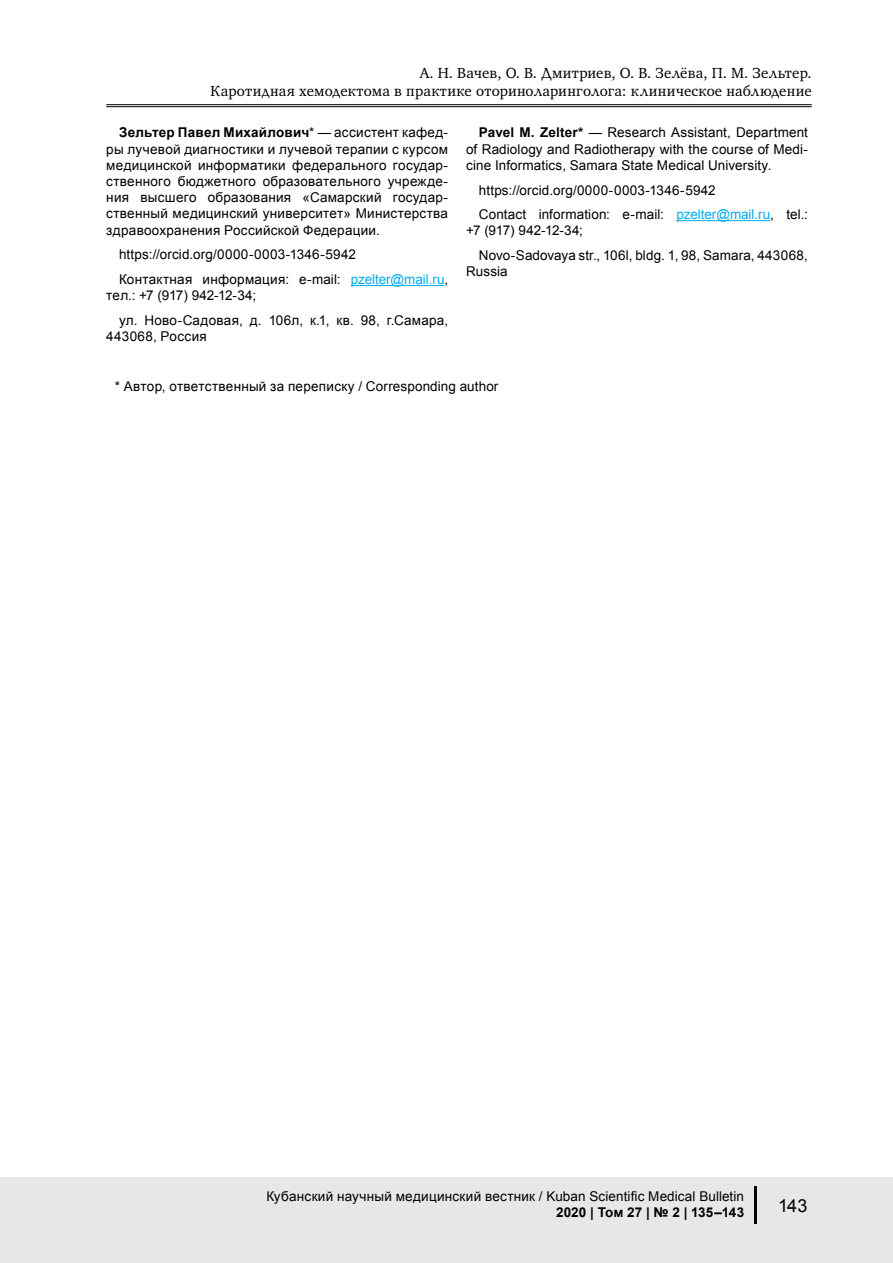
<style>
.page{position:relative;width:893px;height:1263px;background:#fff}
.page>*{position:absolute;margin:0;border:0;box-sizing:border-box;transform-origin:0 0}
.t1{font:18px "Arial";color:#000}
.t2{font:15px/18px "Khartiya";letter-spacing:.01em;color:#000;text-align:right}
.t3{font:13.5px/16.2px "Arial";letter-spacing:.015em;color:#000}
.t4{font:700 13.5px "Arial";letter-spacing:.01em;color:#000}
.s1{font-weight:700}
.s2{color:#00aeef}
</style>
<div class="page">
<div style="left:0;top:1178px;width:893px;height:85px;background:#e6e7e8"></div>
<hr style="left:106px;top:104px;width:706px;height:1px;background:#000">
<hr style="left:106px;top:106px;width:706px;height:1px;background:#000">
<hr style="left:755px;top:1186px;width:2px;height:37px;background:#000">
<hr style="left:351px;top:285px;width:93px;height:1px;background:#00aeef">
<hr style="left:676px;top:220px;width:94px;height:1px;background:#00aeef">
<p class="t2" style="left:211px;top:64px;width:603px">А. Н. Вачев, О. В. Дмитриев, О. В. Зелёва, П. М. Зельтер.<br>Каротидная хемодектома в практике оториноларинголога: клиническое наблюдение</p>
<p class="t3" style="left:106px;top:125px;width:343px;text-align:justify;text-indent:13px"><span class="s1">Зельтер Павел Михайлович</span>* — ассистент кафед&shy;ры лучевой диагностики и лучевой терапии с курсом медицинской информатики федерального государ&shy;ственного бюджетного образовательного учрежде&shy;ния высшего образования «Самарский государ&shy;ственный медицинский университет» Министерства здравоохранения Российской Федерации.</p>
<p class="t3" style="left:119px;top:242px;width:331px;line-height:24.8px">https://orcid.org/0000-0003-1346-5942<br>Контактная информация: e-mail: <span class="s2">pzelter@mail.ru</span>,</p>
<p class="t3" style="left:119px;top:283px;width:331px;line-height:24.8px;text-indent:-13px">тел.: +7 (917) 942-12-34;<br>ул. Ново-Садовая, д. 106л, к.1, кв. 98, г.Самара,</p>
<p class="t3" style="left:106px;top:328px;width:102px">443068, Россия</p>
<p class="t3" style="left:466px;top:125px;width:343px;text-align:justify;text-indent:13px"><span class="s1">Pavel M. Zelter*</span> — Research Assistant, Department of Radiology and Radiotherapy with the course of Medi&shy;cine Informatics, Samara State Medical University.</p>
<p class="t3" style="left:479px;top:178px;width:331px;line-height:24.8px">https://orcid.org/0000-0003-1346-5942<br>Contact information: e-mail: <span class="s2">pzelter@mail.ru</span>, tel.:</p>
<p class="t3" style="left:479px;top:218px;width:330px;line-height:24.8px;text-indent:-13px">+7 (917) 942-12-34;<br>Novo-Sadovaya str., 106l, bldg. 1, 98, Samara, 443068,</p>
<p class="t3" style="left:466px;top:264px;width:43px">Russia</p>
<p class="t3" style="left:115px;top:378px;width:385px">* Автор, ответственный за переписку / Corresponding author</p>
<p class="t3" style="left:266px;top:1188px;width:479px">Кубанский научный медицинский вестник / Kuban Scientific Medical Bulletin</p>
<p class="t4" style="left:556px;top:1203px;width:190px">2020 | Toм 27 | № 2 | 135–143</p>
<h1 class="t1" style="left:778px;top:1193px;width:31px">143</h1>
</div>
